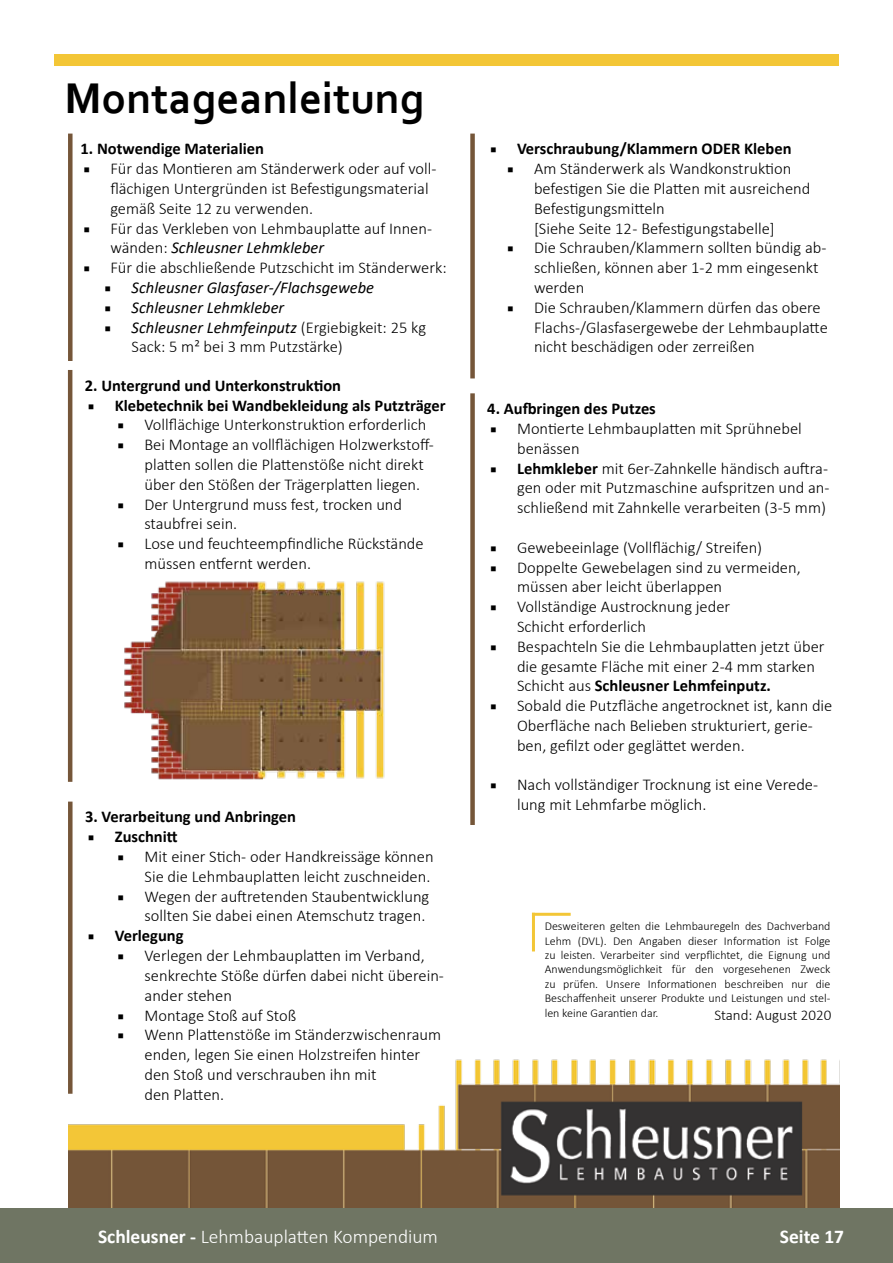
<style>
.page{position:relative;width:893px;height:1263px;background:#fff}
.page>*{position:absolute;margin:0;border:0;box-sizing:border-box;transform-origin:0 0}
.t1{font:700 45px "Corbel";color:#000}
.t2{font:300 19.5px "Calibri";color:#fff}
.t3{font:700 19.5px "Calibri";color:#fff}
.t4{font:300 16.5px/19.8px "Calibri";color:#000}
.t5{font:700 16.5px "Calibri";color:#000}
.t6{font:italic 16.5px "Calibri";color:#000}
.t7{font:300 15px "Calibri";color:#000}
.t8{font:300 12px/14.4px "Calibri";color:#000;text-align:justify}
.s1{font-family:"Minion Pro";font-weight:400}
.s2{font-weight:400;font-style:italic}
.s3{font-family:"Minion Pro";font-style:normal}
.s4{font-weight:700}
</style>
<div class="page">
<div style="left:68px;top:134px;width:5px;height:227px;background:#755639"></div>
<hr style="left:68px;top:370px;width:4px;height:412px;background:#755639">
<div style="left:68px;top:801px;width:5px;height:293px;background:#755639"></div>
<div style="left:470px;top:393px;width:5px;height:432px;background:#755639"></div>
<div style="left:54px;top:54px;width:785px;height:12px;background:#f3c636"></div>
<hr style="left:532px;top:913px;width:3px;height:38px;background:#f3c636">
<hr style="left:532px;top:913px;width:39px;height:3px;background:#f3c636">
<img style="left:124px;top:581px;width:261px;height:199px">
<div style="left:470px;top:134px;width:5px;height:244px;background:#755639"></div>
<img style="left:68px;top:996px;width:772px;height:213px">
<div style="left:0;top:1209px;width:893px;height:54px;background:#6f7563"></div>
<h1 class="t1" style="left:64px;top:70px;width:362px">Montageanleitung</h1>
<p class="t5" style="left:81px;top:137px;width:185px">1. Notwendige Materialien</p>
<p class="t4" style="left:110px;top:159px;width:328px;text-indent:-27px"><span class="s1">■</span> Für das Montieren am Ständerwerk oder auf voll&shy;flächigen Untergründen ist Befestigungsmaterial gemäß Seite 12 zu verwenden.</p>
<p class="t4" style="left:110px;top:218px;width:323px;text-indent:-27px"><span class="s1">■</span> Für das Verkleben von Lehmbauplatte auf Innen&shy;wänden: <span class="s2">Schleusner Lehmkleber</span></p>
<p class="t4" style="left:83px;top:258px;width:365px"><span class="s1">■</span> Für die abschließende Putzschicht im Ständerwerk:</p>
<p class="t6" style="left:105px;top:276px;width:271px"><span class="s3">■</span> Schleusner Glasfaser-/Flachsgewebe</p>
<p class="t6" style="left:105px;top:296px;width:181px"><span class="s3">■</span> Schleusner Lehmkleber</p>
<p class="t4" style="left:132px;top:317px;width:296px;text-indent:-27px"><span class="s1">■</span> <span class="s2">Schleusner Lehmfeinputz</span> (Ergiebigkeit: 25 kg<br>Sack: 5 m² bei 3 mm Putzstärke)</p>
<p class="t5" style="left:85px;top:374px;width:258px">2. Untergrund und Unterkonstruktion</p>
<p class="t5" style="left:88px;top:393px;width:359px"><span class="s1">■</span> Klebetechnik bei Wandbekleidung als Putzträger</p>
<p class="t4" style="left:117px;top:415px;width:310px"><span class="s1">■</span> Vollflächige Unterkonstruktion erforderlich</p>
<p class="t4" style="left:144px;top:435px;width:291px;text-indent:-27px"><span class="s1">■</span> Bei Montage an vollflächigen Holzwerkstoff&shy;platten sollen die Plattenstöße nicht direkt über den Stößen der Trägerplatten liegen.</p>
<p class="t4" style="left:144px;top:494px;width:259px;text-indent:-27px"><span class="s1">■</span> Der Untergrund muss fest, trocken und staubfrei sein.</p>
<p class="t4" style="left:144px;top:534px;width:281px;text-indent:-27px"><span class="s1">■</span> Lose und feuchteempfindliche Rückstände müssen entfernt werden.</p>
<p class="t5" style="left:85px;top:805px;width:213px">3. Verarbeitung und Anbringen</p>
<p class="t5" style="left:88px;top:825px;width:91px"><span class="s1">■</span> Zuschnitt</p>
<p class="t4" style="left:118px;top:846px;width:318px;text-align:right"><span class="s1">■</span> Mit einer Stich- oder Handkreissäge können<br>Sie die Lehmbauplatten leicht zuschneiden.</p>
<p class="t4" style="left:118px;top:886px;width:313px;text-align:right"><span class="s1">■</span> Wegen der auftretenden Staubentwicklung sollten Sie dabei einen Atemschutz tragen.</p>
<p class="t5" style="left:88px;top:924px;width:97px"><span class="s1">■</span> Verlegung</p>
<p class="t4" style="left:145px;top:945px;width:301px;text-indent:-27px"><span class="s1">■</span> Verlegen der Lehmbauplatten im Verband, senkrechte Stöße dürfen dabei nicht überein&shy;ander stehen</p>
<p class="t4" style="left:118px;top:1005px;width:180px"><span class="s1">■</span> Montage Stoß auf Stoß</p>
<p class="t4" style="left:145px;top:1025px;width:298px;text-indent:-27px"><span class="s1">■</span> Wenn Plattenstöße im Ständerzwischenraum enden, legen Sie einen Holzstreifen hinter den Stoß und verschrauben ihn mit<br>den Platten.</p>
<p class="t5" style="left:490px;top:137px;width:303px"><span class="s1">■</span> Verschraubung/Klammern ODER Kleben</p>
<p class="t4" style="left:534px;top:159px;width:278px;text-indent:-27px"><span class="s1">■</span> Am Ständerwerk als Wandkonstruktion befestigen Sie die Platten mit ausreichend Befestigungsmitteln<br>[Siehe Seite 12 - Befestigungstabelle]</p>
<p class="t4" style="left:534px;top:238px;width:294px;text-indent:-27px"><span class="s1">■</span> Die Schrauben/Klammern sollten bündig ab&shy;schließen, können aber 1-2 mm eingesenkt werden</p>
<p class="t4" style="left:534px;top:297px;width:295px;text-indent:-27px"><span class="s1">■</span> Die Schrauben/Klammern dürfen das obere<br>Flachs-/Glasfasergewebe der Lehmbauplatte nicht beschädigen oder zerreißen</p>
<p class="t5" style="left:487px;top:397px;width:170px">4. Aufbringen des Putzes</p>
<p class="t4" style="left:517px;top:418px;width:286px;text-indent:-27px"><span class="s1">■</span> Montierte Lehmbauplatten mit Sprühnebel benässen</p>
<p class="t4" style="left:517px;top:458px;width:314px;text-align:justify;text-indent:-27px"><span class="s1">■</span> <span class="s4">Lehmkleber</span> mit 6er-Zahnkelle händisch auftra&shy;gen oder mit Putzmaschine aufspritzen und an&shy;schließend mit Zahnkelle verarbeiten (3-5 mm)</p>
<p class="t4" style="left:490px;top:537px;width:274px"><span class="s1">■</span> Gewebeeinlage (Vollflächig/ Streifen)</p>
<p class="t4" style="left:517px;top:557px;width:285px;text-indent:-27px"><span class="s1">■</span> Doppelte Gewebelagen sind zu vermeiden, müssen aber leicht überlappen</p>
<p class="t4" style="left:517px;top:597px;width:215px;text-indent:-27px"><span class="s1">■</span> Vollständige Austrocknung jeder<br>Schicht erforderlich</p>
<p class="t4" style="left:517px;top:636px;width:309px;text-indent:-27px"><span class="s1">■</span> Bespachteln Sie die Lehmbauplatten jetzt über die gesamte Fläche mit einer 2-4 mm starken<br>Schicht aus <span class="s4">Schleusner Lehmfeinputz.</span></p>
<p class="t4" style="left:517px;top:696px;width:317px;text-indent:-27px"><span class="s1">■</span> Sobald die Putzfläche angetrocknet ist, kann die<br>Oberfläche nach Belieben strukturiert, gerie&shy;ben, gefilzt oder geglättet werden.</p>
<p class="t4" style="left:517px;top:775px;width:303px;text-indent:-27px"><span class="s1">■</span> Nach vollständiger Trocknung ist eine Verede&shy;lung mit Lehmfarbe möglich.</p>
<p class="t8" style="left:545px;top:919px;width:287px">Desweiteren gelten die Lehmbauregeln des Dachverband Lehm (DVL). Den Angaben dieser Information ist Folge zu leisten. Verarbeiter sind verpflichtet, die Eignung und Anwendungsmöglichkeit für den vorgesehenen Zweck zu prüfen. Unsere Informationen beschreiben nur die Beschaffenheit unserer Produkte und Leistungen und stel&shy;len keine Garantien dar.</p>
<p class="t7" style="left:714px;top:1005px;width:118px">Stand: August 2020</p>
<p class="t2" style="left:98px;top:1225px;width:341px"><span class="s4">Schleusner -</span> Lehmbauplatten Kompendium</p>
<p class="t3" style="left:780px;top:1223px;width:66px">Seite 17</p>
</div>
